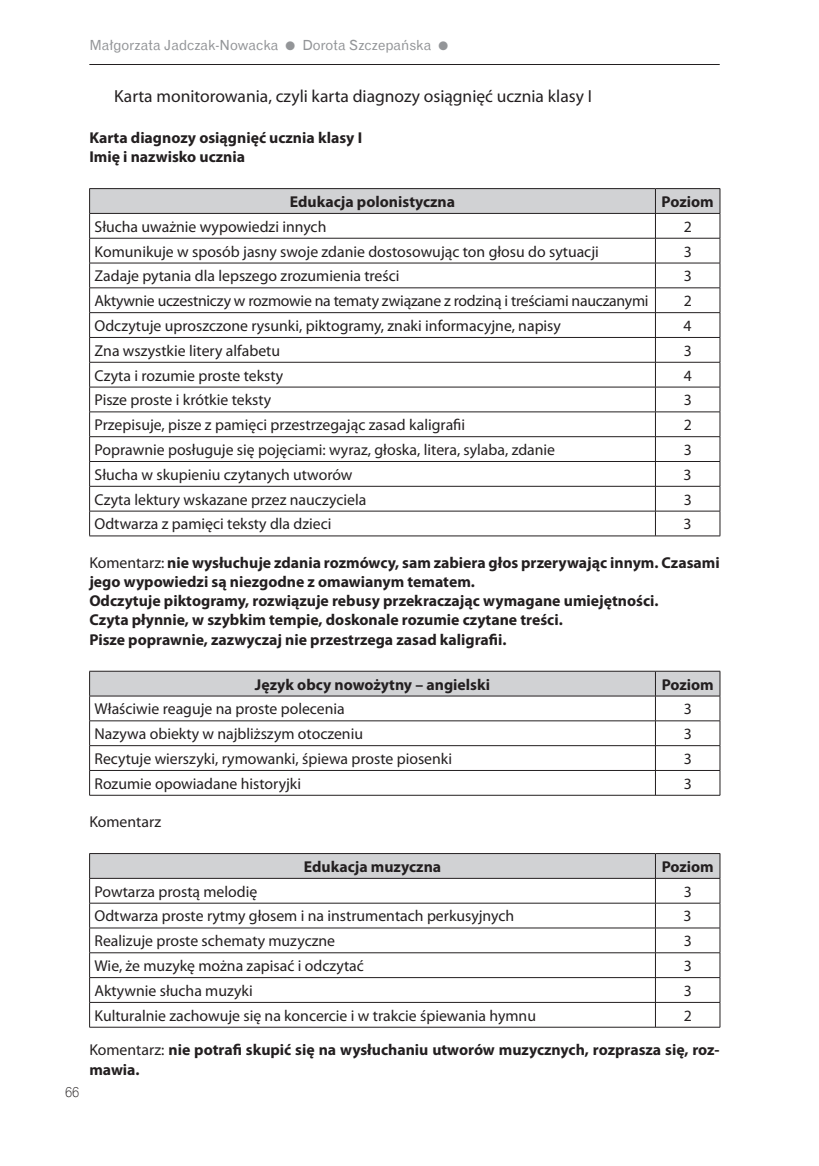
<style>
.page{position:relative;width:819px;height:1166px;background:#fff}
.page>*{position:absolute;margin:0;border:0;box-sizing:border-box;transform-origin:0 0}
.t1{font:17.5px "Myriad Pro";color:#231f20}
.t2{font:15.75px "Myriad Pro";color:#231f20}
.t3{font:700 15.75px/19.2px "Myriad Pro";color:#231f20}
.t4{font:14px "Gothic 720 EU";color:#939598}
.t5{font:14px "Gothic 720 Lt EU";color:#231f20}
.s1{font-weight:400}
</style>
<div class="page">
<hr style="left:89px;top:64px;width:630px;height:1px;background:#231f20">
<hr style="left:89px;top:536px;width:631px;height:1px;background:#231f20">
<hr style="left:89px;top:188px;width:566px;height:1px;background:#231f20">
<hr style="left:655px;top:188px;width:65px;height:1px;background:#231f20">
<svg style="left:89px;top:189px;width:631px;height:347px"></svg>
<hr style="left:89px;top:795px;width:631px;height:1px;background:#231f20">
<svg style="left:89px;top:671px;width:631px;height:124px"></svg>
<hr style="left:89px;top:1027px;width:631px;height:1px;background:#231f20">
<svg style="left:89px;top:853px;width:631px;height:174px"></svg>
<p class="t5" style="left:65px;top:1083px;width:16px">66</p>
<p class="t4" style="left:89px;top:36px;width:360px">Małgorzata Jadczak-Nowacka ● Dorota Szczepańska ●</p>
<p class="t1" style="left:114px;top:90px;width:479px">Karta monitorowania, czyli karta diagnozy osiągnięć ucznia klasy I</p>
<p class="t3" style="left:89px;top:129px;width:274px">Karta diagnozy osiągnięć ucznia klasy I<br>Imię i nazwisko ucznia</p>
<p class="t3" style="left:290px;top:193px;width:167px">Edukacja polonistyczna</p>
<p class="t3" style="left:661px;top:193px;width:54px">Poziom</p>
<p class="t2" style="left:95px;top:220px;width:233px">Słucha uważnie wypowiedzi innych</p>
<p class="t2" style="left:683px;top:220px;width:10px">2</p>
<p class="t2" style="left:95px;top:245px;width:506px">Komunikuje w sposób jasny swoje zdanie dostosowując ton głosu do sytuacji</p>
<p class="t2" style="left:683px;top:245px;width:10px">3</p>
<p class="t2" style="left:95px;top:270px;width:306px">Zadaje pytania dla lepszego zrozumienia treści</p>
<p class="t2" style="left:683px;top:270px;width:10px">3</p>
<p class="t2" style="left:95px;top:295px;width:555px">Aktywnie uczestniczy w rozmowie na tematy związane z rodziną i treściami nauczanymi</p>
<p class="t2" style="left:683px;top:295px;width:10px">2</p>
<p class="t2" style="left:95px;top:320px;width:468px">Odczytuje uproszczone rysunki, piktogramy, znaki informacyjne, napisy</p>
<p class="t2" style="left:683px;top:320px;width:10px">4</p>
<p class="t2" style="left:95px;top:344px;width:187px">Zna wszystkie litery alfabetu</p>
<p class="t2" style="left:683px;top:344px;width:10px">3</p>
<p class="t2" style="left:95px;top:369px;width:190px">Czyta i rozumie proste teksty</p>
<p class="t2" style="left:683px;top:369px;width:10px">4</p>
<p class="t2" style="left:95px;top:394px;width:178px">Pisze proste i krótkie teksty</p>
<p class="t2" style="left:683px;top:394px;width:10px">3</p>
<p class="t2" style="left:95px;top:419px;width:372px">Przepisuje, pisze z pamięci przestrzegając zasad kaligrafii</p>
<p class="t2" style="left:683px;top:419px;width:10px">2</p>
<p class="t2" style="left:95px;top:444px;width:462px">Poprawnie posługuje się pojęciami: wyraz, głoska, litera, sylaba, zdanie</p>
<p class="t2" style="left:683px;top:444px;width:10px">3</p>
<p class="t2" style="left:95px;top:468px;width:259px">Słucha w skupieniu czytanych utworów</p>
<p class="t2" style="left:683px;top:468px;width:10px">3</p>
<p class="t2" style="left:95px;top:493px;width:273px">Czyta lektury wskazane przez nauczyciela</p>
<p class="t2" style="left:683px;top:493px;width:10px">3</p>
<p class="t2" style="left:95px;top:518px;width:238px">Odtwarza z pamięci teksty dla dzieci</p>
<p class="t2" style="left:683px;top:518px;width:10px">3</p>
<p class="t3" style="left:89px;top:554px;width:631px"><span class="s1">Komentarz:</span> nie wysłuchuje zdania rozmówcy, sam zabiera głos przerywając innym. Czasami jego wypowiedzi są niezgodne z omawianym tematem.<br>Odczytuje piktogramy, rozwiązuje rebusy przekraczając wymagane umiejętności.<br>Czyta płynnie, w szybkim tempie, doskonale rozumie czytane treści.<br>Pisze poprawnie, zazwyczaj nie przestrzega zasad kaligrafii.</p>
<p class="t3" style="left:255px;top:676px;width:236px">Język obcy nowożytny – angielski</p>
<p class="t3" style="left:661px;top:676px;width:54px">Poziom</p>
<p class="t2" style="left:95px;top:703px;width:252px">Właściwie reaguje na proste polecenia</p>
<p class="t2" style="left:683px;top:703px;width:10px">3</p>
<p class="t2" style="left:95px;top:728px;width:270px">Nazywa obiekty w najbliższym otoczeniu</p>
<p class="t2" style="left:683px;top:728px;width:10px">3</p>
<p class="t2" style="left:95px;top:753px;width:359px">Recytuje wierszyki, rymowanki, śpiewa proste piosenki</p>
<p class="t2" style="left:683px;top:753px;width:10px">3</p>
<p class="t2" style="left:95px;top:777px;width:208px">Rozumie opowiadane historyjki</p>
<p class="t2" style="left:683px;top:777px;width:10px">3</p>
<p class="t2" style="left:89px;top:816px;width:73px">Komentarz</p>
<p class="t3" style="left:304px;top:858px;width:139px">Edukacja muzyczna</p>
<p class="t3" style="left:661px;top:858px;width:54px">Poziom</p>
<p class="t2" style="left:95px;top:885px;width:164px">Powtarza prostą melodię</p>
<p class="t2" style="left:683px;top:885px;width:10px">3</p>
<p class="t2" style="left:95px;top:910px;width:421px">Odtwarza proste rytmy głosem i na instrumentach perkusyjnych</p>
<p class="t2" style="left:683px;top:910px;width:10px">3</p>
<p class="t2" style="left:95px;top:935px;width:242px">Realizuje proste schematy muzyczne</p>
<p class="t2" style="left:683px;top:935px;width:10px">3</p>
<p class="t2" style="left:95px;top:960px;width:271px">Wie, że muzykę można zapisać i odczytać</p>
<p class="t2" style="left:683px;top:960px;width:10px">3</p>
<p class="t2" style="left:95px;top:984px;width:160px">Aktywnie słucha muzyki</p>
<p class="t2" style="left:683px;top:984px;width:10px">3</p>
<p class="t2" style="left:95px;top:1009px;width:443px">Kulturalnie zachowuje się na koncercie i w trakcie śpiewania hymnu</p>
<p class="t2" style="left:683px;top:1009px;width:10px">2</p>
<p class="t3" style="left:89px;top:1042px;width:631px"><span class="s1">Komentarz:</span> nie potrafi skupić się na wysłuchaniu utworów muzycznych, rozprasza się, roz&shy;mawia.</p>
</div>
